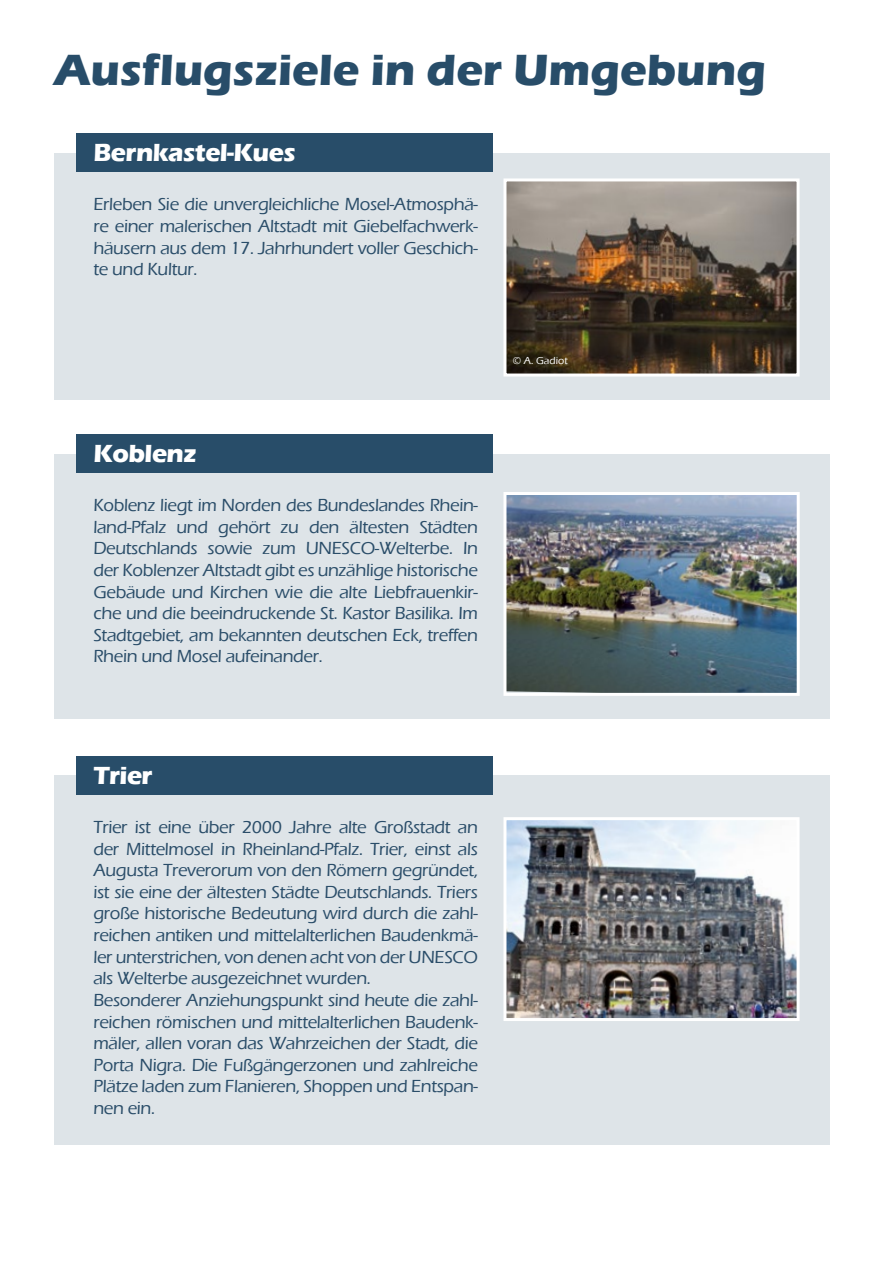
<style>
.page{position:relative;width:893px;height:1263px;background:#fff}
.page>*{position:absolute;margin:0;border:0;box-sizing:border-box;transform-origin:0 0}
.t1{font:700 45px "Eras ITC";color:#284d69}
.t2{font:700 25.5px "Eras ITC";letter-spacing:-.02em;color:#fff}
.t3{font:500 18px/21.6px "Eras ITC";letter-spacing:-.02em;color:#2a4d69;text-align:justify}
.t4{font:500 10.5px "Eras ITC";color:#fff}
</style>
<div class="page">
<div style="left:54px;top:153px;width:775px;height:246px;background:#dee4e8"></div>
<div style="left:54px;top:454px;width:775px;height:264px;background:#dee4e8"></div>
<div style="left:54px;top:776px;width:775px;height:369px;background:#dee4e8"></div>
<div style="left:76px;top:134px;width:417px;height:38px;background:#284d69"></div>
<div style="left:76px;top:435px;width:417px;height:38px;background:#284d69"></div>
<div style="left:76px;top:757px;width:417px;height:38px;background:#284d69"></div>
<img style="left:507px;top:182px;width:289px;height:190px">
<div style="left:503px;top:178px;width:297px;height:198px;border:3px solid #fff"></div>
<img style="left:507px;top:821px;width:289px;height:196px">
<div style="left:503px;top:817px;width:297px;height:204px;border:3px solid #fff"></div>
<img style="left:507px;top:496px;width:289px;height:196px">
<div style="left:503px;top:492px;width:297px;height:204px;border:3px solid #fff"></div>
<h1 class="t1" style="left:54px;top:44px;width:713px">Ausflugsziele in der Umgebung</h1>
<h2 class="t2" style="left:93px;top:138px;width:204px">Bernkastel-Kues</h2>
<p class="t3" style="left:93px;top:194px;width:386px">Erleben Sie die unvergleichliche Mosel-Atmosphä&shy;re einer malerischen Altstadt mit Giebelfachwerk&shy;häusern aus dem 17. Jahrhundert voller Geschich&shy;te und Kultur.</p>
<h2 class="t2" style="left:93px;top:439px;width:105px">Koblenz</h2>
<p class="t3" style="left:93px;top:495px;width:386px">Koblenz liegt im Norden des Bundeslandes Rhein&shy;land-Pfalz und gehört zu den ältesten Städten Deutschlands sowie zum UNESCO-Welterbe. In der Koblenzer Altstadt gibt es unzählige historische Gebäude und Kirchen wie die alte Liebfrauenkir&shy;che und die beeindruckende St. Kastor Basilika. Im Stadtgebiet, am bekannten deutschen Eck, treffen Rhein und Mosel aufeinander.</p>
<p class="t4" style="left:513px;top:355px;width:56px">© A. Gadiot</p>
<h2 class="t2" style="left:93px;top:761px;width:61px">Trier</h2>
<p class="t3" style="left:93px;top:816px;width:386px;text-align:left">Trier ist eine über 2000 Jahre alte Großstadt an der Mittelmosel in Rheinland-Pfalz. Trier, einst als Augusta Treverorum von den Römern gegründet, ist sie eine der ältesten Städte Deutschlands. Triers große historische Bedeutung wird durch die zahl&shy;reichen antiken und mittelalterlichen Baudenkmä&shy;ler unterstrichen, von denen acht von der UNESCO als Welterbe ausgezeichnet wurden.<br>Besonderer Anziehungspunkt sind heute die zahl&shy;reichen römischen und mittelalterlichen Baudenk&shy;mäler, allen voran das Wahrzeichen der Stadt, die Porta Nigra. Die Fußgängerzonen und zahlreiche Plätze laden zum Flanieren, Shoppen und Entspan&shy;nen ein.</p>
</div>
